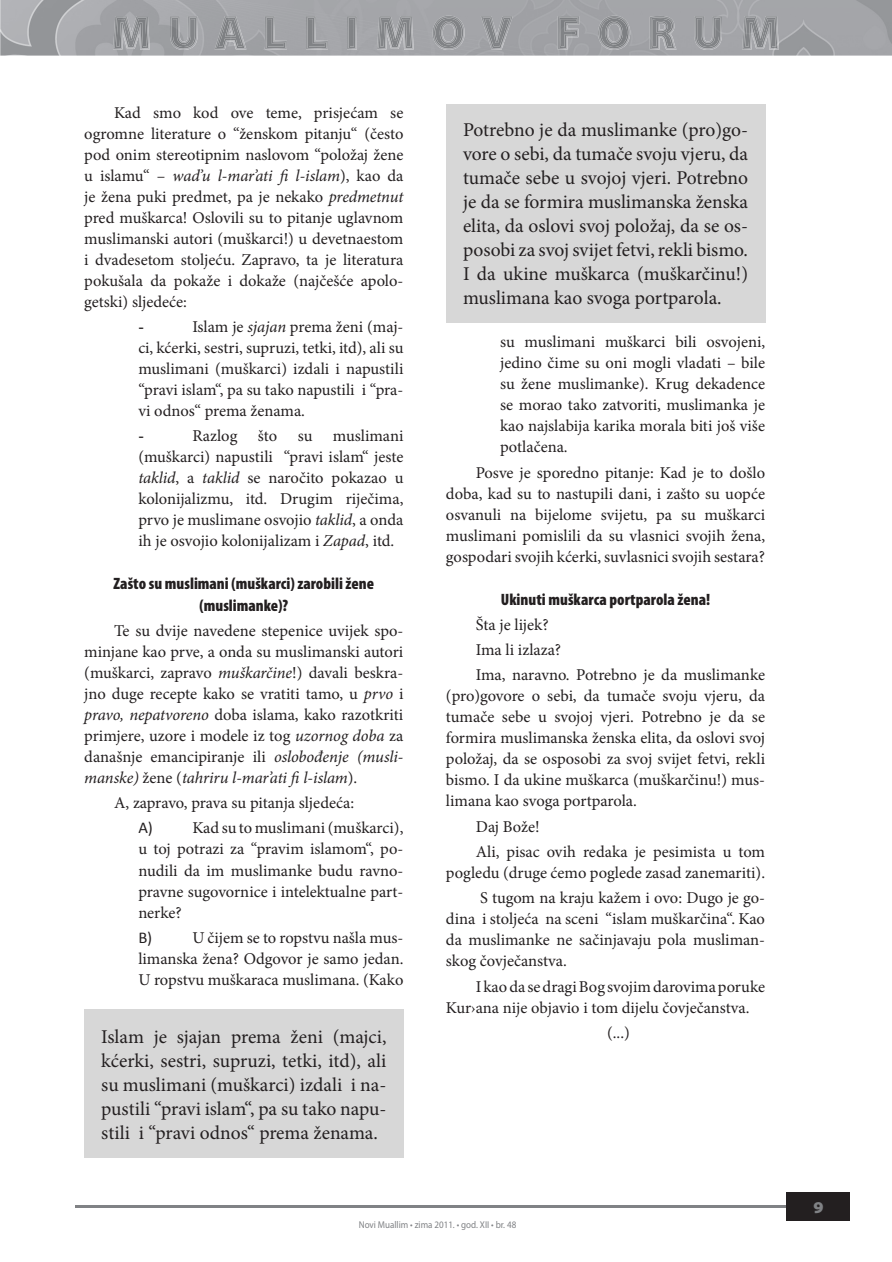
<style>
.page{position:relative;width:892px;height:1262px;background:#fff}
.page>*{position:absolute;margin:0;border:0;box-sizing:border-box;transform-origin:0 0}
.t1{font:19.5px/24px "Minion Pro";letter-spacing:-.005em;color:#231f20;text-align:justify}
.t2{font:16.5px/21px "Minion Pro";color:#231f20;text-align:justify}
.t3{font:900 condensed 16.5px/21.5px "Myriad Pro";color:#231f20;text-align:center}
.t4{font:16.5px "Times New Roman";color:#231f20}
.t5{font:16.5px "Calibri";color:#231f20}
.t6{font:900 semi-expanded 16.5px "Myriad Pro";color:#808285}
.t7{font:9.9px "Myriad Pro";color:#808285;scale:.91 1}
.s1{font-style:italic}
.s2{font-family:"Calibri"}
</style>
<div class="page">
<div style="left:786px;top:1191px;width:64px;height:29px;background:#231f20"></div>
<hr style="left:75px;top:1204px;width:710px;height:2px;background:#808285">
<div style="left:84px;top:1009px;width:319px;height:148px;background:#d7d7d7"></div>
<div style="left:446px;top:104px;width:319px;height:218px;background:#d7d7d7"></div>
<img style="left:0;top:0;width:891px;height:56px">
<img style="left:598px;top:16px;width:32px;height:34px">
<img style="left:432px;top:16px;width:32px;height:34px">
<img style="left:649px;top:16px;width:27px;height:33px">
<img style="left:742px;top:16px;width:36px;height:33px">
<img style="left:694px;top:16px;width:27px;height:34px">
<img style="left:557px;top:16px;width:22px;height:33px">
<img style="left:480px;top:16px;width:33px;height:33px">
<img style="left:377px;top:16px;width:36px;height:33px">
<img style="left:347px;top:16px;width:10px;height:33px">
<img style="left:306px;top:16px;width:22px;height:33px">
<img style="left:265px;top:16px;width:22px;height:33px">
<img style="left:215px;top:16px;width:31px;height:33px">
<img style="left:170px;top:16px;width:28px;height:34px">
<img style="left:113px;top:16px;width:37px;height:33px">
<img style="left:599px;top:17px;width:29px;height:31px">
<img style="left:434px;top:17px;width:29px;height:31px">
<img style="left:651px;top:17px;width:23px;height:31px">
<img style="left:743px;top:18px;width:34px;height:30px">
<img style="left:695px;top:18px;width:25px;height:30px">
<img style="left:559px;top:18px;width:18px;height:30px">
<img style="left:482px;top:18px;width:28px;height:30px">
<img style="left:378px;top:18px;width:34px;height:30px">
<img style="left:348px;top:18px;width:7px;height:30px">
<img style="left:307px;top:18px;width:19px;height:30px">
<img style="left:266px;top:18px;width:19px;height:30px">
<img style="left:217px;top:18px;width:27px;height:30px">
<img style="left:171px;top:18px;width:25px;height:30px">
<img style="left:115px;top:18px;width:33px;height:30px">
<svg style="left:656px;top:21px;width:11px;height:12px"></svg>
<img style="left:605px;top:21px;width:17px;height:24px">
<img style="left:439px;top:21px;width:18px;height:24px">
<img style="left:225px;top:21px;width:10px;height:16px">
<p class="t2" style="left:84px;top:102px;width:320px;text-indent:30px">Kad smo kod ove teme, prisjećam se ogromne literature o “ženskom pitanju“ (često pod onim stereotipnim naslovom “položaj žene u islamu“ – <span class="s1">wad’u l-mar’ati</span></p>
<p class="t2" style="left:84px;top:165px;width:320px;text-indent:211px"><span class="s1">l-islam</span>), kao da je žena puki predmet, pa je nekako <span class="s1">predmetnut </span>pred muškarca! Oslovili su to pitanje uglavnom muslimanski autori (muškarci!) u devetnaestom i dvadesetom stoljeću. Zapravo, ta je literatura pokušala da pokaže i dokaže (najčešće apolo&shy;getski) sljedeće:</p>
<p class="t4" style="left:138px;top:315px;width:7px">-</p>
<p class="t2" style="left:138px;top:316px;width:266px;text-indent:54px">Islam je <span class="s1">sjajan</span> prema ženi (maj&shy;ci, kćerki, sestri, supruzi, tetki, itd), ali su muslimani (muškarci) izdali i napustili “pravi islam“, pa su tako napustili i “pra&shy;vi odnos“ prema ženama.</p>
<p class="t4" style="left:138px;top:424px;width:7px">-</p>
<p class="t2" style="left:138px;top:425px;width:266px;text-indent:54px">Razlog što su muslimani (muškarci) napustili “pravi islam“ jeste <span class="s1">taklid</span>, a <span class="s1">taklid</span> se naročito pokazao u kolonijalizmu, itd. Drugim riječima, prvo je muslimane osvojio <span class="s1">taklid</span>, a onda ih je osvojio kolonijalizam i <span class="s1">Zapad</span>, itd.</p>
<p class="t3" style="left:113px;top:572px;width:262px">Zašto su muslimani (muškarci) zarobili žene (muslimanke)?</p>
<p class="t2" style="left:84px;top:620px;width:320px;text-indent:30px">Te su dvije navedene stepenice uvijek spo&shy;minjane kao prve, a onda su muslimanski autori (muškarci, zapravo <span class="s1">muškarčine</span>!) davali beskra&shy;jno duge recepte kako se vratiti tamo, u <span class="s1">prvo</span> i <span class="s1">pravo, nepatvoreno</span> doba islama, kako razotkriti primjere, uzore i modele iz tog <span class="s1">uzornog doba</span> za današnje emancipiranje ili <span class="s1">oslobođenje (musli&shy;manske)</span> žene (<span class="s1">tahriru l-mar’ati l-islam</span>).</p>
<p class="t2" style="left:138px;top:790px;width:266px;line-height:25.2px;text-indent:-24px">A, zapravo, prava su pitanja sljedeća:<br><span class="s2">A)</span> Kad su to muslimani (muškarci),</p>
<p class="t2" style="left:138px;top:838px;width:266px">u toj potrazi za “pravim islamom“, po&shy;nudili da im muslimanke budu ravno&shy;pravne sugovornice i intelektualne part&shy;nerke?</p>
<p class="t5" style="left:138px;top:926px;width:15px">B)</p>
<p class="t2" style="left:138px;top:927px;width:266px;text-indent:54px">U čijem se to ropstvu našla mus&shy;limanska žena? Odgovor je samo jedan.<br>U ropstvu muškaraca muslimana. (Kako</p>
<p class="t1" style="left:101px;top:1024px;width:286px">Islam je sjajan prema ženi (majci, kćerki, sestri, supruzi, tetki, itd), ali su muslimani (muškarci) izdali i na&shy;pustili “pravi islam“, pa su tako napu&shy;stili i “pravi odnos“ prema ženama.</p>
<p class="t1" style="left:463px;top:118px;width:286px">Potrebno je da muslimanke (pro)go&shy;vore o sebi, da tumače svoju vjeru, da tumače sebe u svojoj vjeri. Potrebno je da se formira muslimanska ženska elita, da oslovi svoj položaj, da se os&shy;posobi za svoj svijet fetvi, rekli bismo.<br>I da ukine muškarca (muškarčinu!) muslimana kao svoga portparola.</p>
<p class="t2" style="left:500px;top:331px;width:266px">su muslimani muškarci bili osvojeni, jedino čime su oni mogli vladati – bile su žene muslimanke). Krug dekadence se morao tako zatvoriti, muslimanka je kao najslabija karika morala biti još više potlačena.</p>
<p class="t2" style="left:446px;top:462px;width:320px;text-indent:30px">Posve je sporedno pitanje: Kad je to došlo doba, kad su to nastupili dani, i zašto su uopće osvanuli na bijelome svijetu, pa su muškarci muslimani pomislili da su vlasnici svojih žena, gospodari svojih kćerki, suvlasnici svojih sestara?</p>
<p class="t3" style="left:501px;top:587px;width:211px">Ukinuti muškarca portparola žena!</p>
<p class="t2" style="left:475px;top:612px;width:291px;line-height:25.2px;text-align:left">Šta je lijek?<br>Ima li izlaza?<br>Ima, naravno. Potrebno je da muslimanke</p>
<p class="t2" style="left:446px;top:685px;width:320px">(pro)govore o sebi, da tumače svoju vjeru, da tumače sebe u svojoj vjeri. Potrebno je da se formira muslimanska ženska elita, da oslovi svoj položaj, da se osposobi za svoj svijet fetvi, rekli bismo. I da ukine muškarca (muškarčinu!) mus&shy;limana kao svoga portparola.</p>
<p class="t2" style="left:475px;top:813px;width:291px;line-height:25.2px">Daj Bože!<br>Ali, pisac ovih redaka je pesimista u tom</p>
<p class="t2" style="left:446px;top:860px;width:320px;line-height:25.2px;text-align:right">pogledu (druge ćemo poglede zasad zanemariti).<br>S tugom na kraju kažem i ovo: Dugo je go-</p>
<p class="t2" style="left:446px;top:908px;width:320px">dina i stoljeća na sceni “islam muškarčina“. Kao da muslimanke ne sačinjavaju pola musliman&shy;skog čovječanstva.</p>
<p class="t2" style="left:446px;top:975px;width:320px;text-indent:30px">I kao da se dragi Bog svojim darovima poruke<br>Kur›ana nije objavio i tom dijelu čovječanstva.</p>
<p class="t2" style="left:607px;top:1021px;width:24px">(...)</p>
<p class="t7" style="left:359px;top:1217px;width:174px">Novi Muallim • zima 2011. • god. XII • br. 48</p>
<p class="t6" style="left:813px;top:1197px;width:12px">9</p>
</div>
